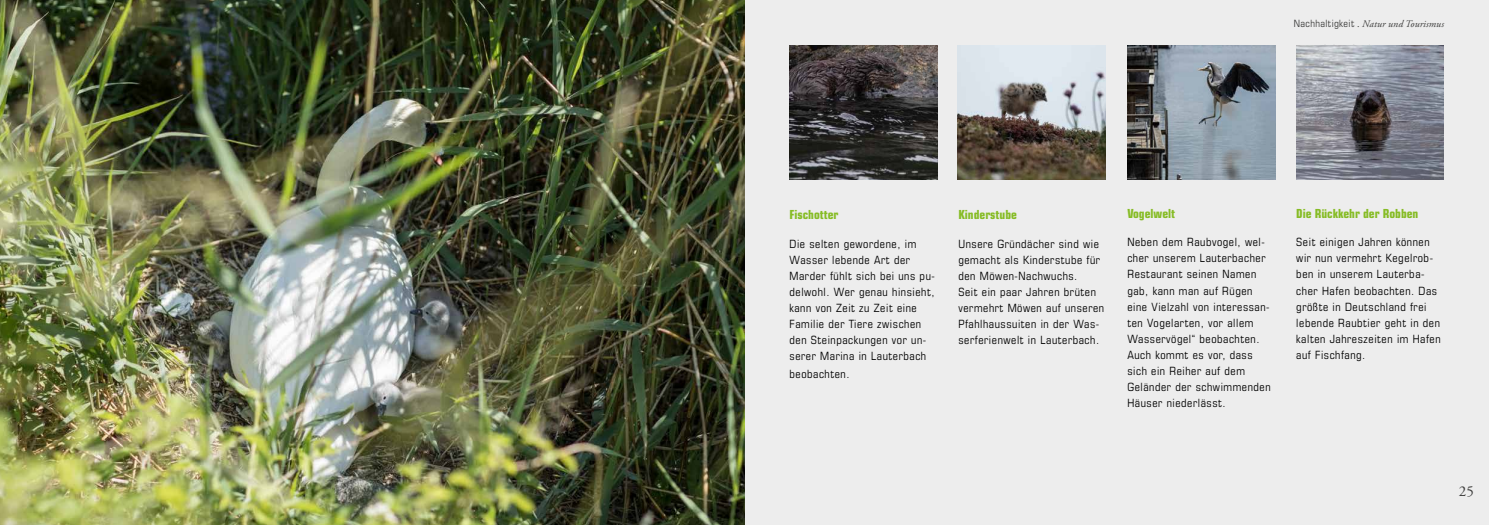
<style>
.page{position:relative;width:1489px;height:525px;background:#fff}
.page>*{position:absolute;margin:0;border:0;box-sizing:border-box;transform-origin:0 0}
.t1{font:15px "Adobe Garamond Pro";color:#3c3c3b}
.t2{font:700 condensed 12.5px "Eurostile LT Std";color:#86bc25}
.t3{font:condensed 11.38px/16.1px "Eurostile LT Std";letter-spacing:.05em;color:#000}
.t4{font:italic 10px "Adobe Garamond Pro";letter-spacing:.01em;color:#3c3c3b}
.s1{font-family:"Eurostile LT Std";font-style:normal;font-stretch:condensed}
.s2{font-style:normal}
</style>
<div class="page">
<div style="left:0;top:0;width:1488px;height:524px;background:#ededed"></div>
<img style="left:0;top:0;width:744px;height:524px">
<img style="left:1127px;top:45px;width:147px;height:135px">
<img style="left:789px;top:45px;width:148px;height:135px">
<img style="left:957px;top:45px;width:148px;height:135px">
<img style="left:1296px;top:45px;width:147px;height:135px">
<p class="t4" style="left:1293px;top:18px;width:152px"><span class="s1">Nachhaltigkeit</span> <span class="s2">.</span> Natur und Tourismus</p>
<p class="t2" style="left:789px;top:207px;width:50px">Fischotter</p>
<p class="t3" style="left:789px;top:235px;width:147px">Die selten gewordene, im<br>Wasser lebende Art der<br>Marder fühlt sich bei uns pu&shy;delwohl. Wer genau hinsieht, kann von Zeit zu Zeit eine<br>Familie der Tiere zwischen den Steinpackungen vor un&shy;serer Marina in Lauterbach</p>
<p class="t3" style="left:789px;top:366px;width:62px">beobachten.</p>
<p class="t2" style="left:958px;top:207px;width:60px">Kinderstube</p>
<p class="t3" style="left:958px;top:235px;width:147px">Unsere Gründächer sind wie gemacht als Kinderstube für den Möwen-Nachwuchs.<br>Seit ein paar Jahren brüten vermehrt Möwen auf unseren<br>Pfahlhaussuiten in der Was&shy;serferienwelt in Lauterbach.</p>
<p class="t2" style="left:1127px;top:205px;width:49px">Vogelwelt</p>
<p class="t3" style="left:1127px;top:234px;width:145px">Neben dem Raubvogel, wel&shy;cher unserem Lauterbacher<br>Restaurant seinen Namen gab, kann man auf Rügen eine Vielzahl von interessan&shy;ten Vogelarten, vor allem<br>Wasservögel“ beobachten.<br>Auch kommt es vor, dass sich ein Reiher auf dem<br>Geländer der schwimmenden<br>Häuser niederlässt.</p>
<p class="t2" style="left:1296px;top:205px;width:124px">Die Rückkehr der Robben</p>
<p class="t3" style="left:1296px;top:234px;width:146px">Seit einigen Jahren können wir nun vermehrt Kegelrob&shy;ben in unserem Lauterba&shy;cher Hafen beobachten. Das größte in Deutschland frei lebende Raubtier geht in den kalten Jahreszeiten im Hafen auf Fischfang.</p>
<h1 class="t1" style="left:1458px;top:481px;width:16px">25</h1>
</div>
